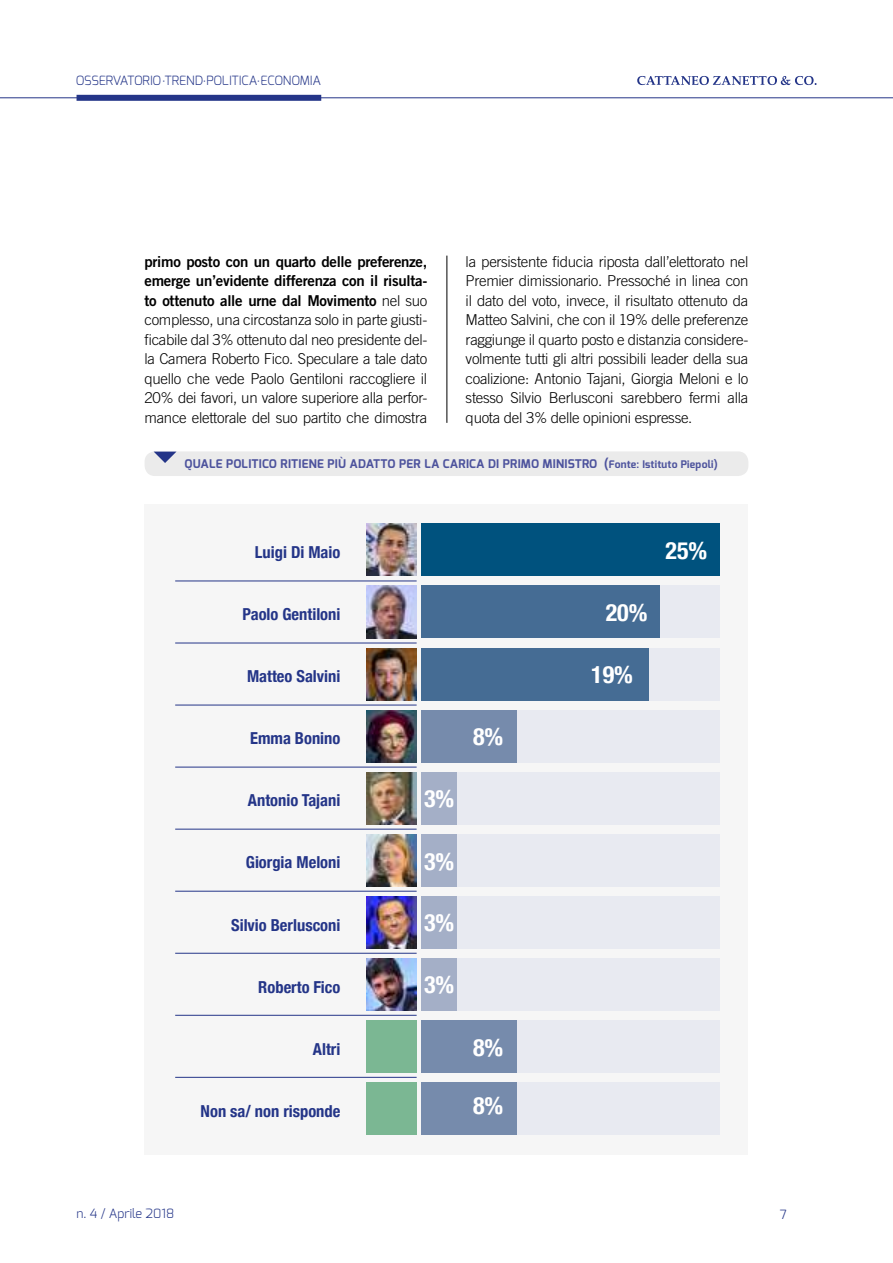
<style>
.page{position:relative;width:893px;height:1263px;background:#fff}
.page>*{position:absolute;margin:0;border:0;box-sizing:border-box;transform-origin:0 0}
.t1{font:700 condensed 24px "Helvetica Neue";color:#fff}
.t2{font:700 condensed 16.5px "Helvetica Neue";color:#243588}
.t3{font:300 15px/19.5px "Trade Gothic";letter-spacing:-.02em;color:#000;text-align:justify}
.t4{font:15px/19.5px "Trade Gothic Bold Two";letter-spacing:-.02em;color:#000;text-align:justify}
.t5{font:300 12.75px "Exo";letter-spacing:-.005em;color:#243588}
.t6{font:700 12px "Exo";letter-spacing:.02em;color:#4d539d}
.t7{font:12px "Minion Pro";color:#243588}
.s1{font-family:"Minion Pro";font-weight:400;font-size:12px}
.s2{font-family:"Trade Gothic";font-weight:300}
.s3{font-size:10.5px}
</style>
<div class="page">
<hr style="left:0;top:98px;width:893px;height:1px;background:#243588">
<div style="left:77px;top:95px;width:244px;height:6px;background:#243588"></div>
<svg style="left:637px;top:76px;width:180px;height:9px"></svg>
<div style="left:145px;top:504px;width:603px;height:650px;background:#f6f6f6"></div>
<hr style="left:447px;top:256px;width:1px;height:167px;background:#000">
<div style="left:145px;top:451px;width:603px;height:25px;background:#ebebeb;border-radius:10px"></div>
<svg style="left:154px;top:452px;width:22px;height:11px"></svg>
<img style="left:366px;top:524px;width:51px;height:52px">
<div style="left:421px;top:524px;width:299px;height:52px;background:#00527e"></div>
<div style="left:421px;top:772px;width:36px;height:52px;background:#a4afc7"></div>
<div style="left:481px;top:648px;width:239px;height:52px;background:#e8eaf1"></div>
<div style="left:481px;top:710px;width:239px;height:52px;background:#e8eaf1"></div>
<div style="left:457px;top:772px;width:263px;height:52px;background:#e8eaf1"></div>
<div style="left:457px;top:834px;width:263px;height:52px;background:#e8eaf1"></div>
<div style="left:457px;top:896px;width:263px;height:52px;background:#e8eaf1"></div>
<div style="left:457px;top:958px;width:263px;height:52px;background:#e8eaf1"></div>
<div style="left:457px;top:1020px;width:263px;height:52px;background:#e8eaf1"></div>
<div style="left:457px;top:1082px;width:263px;height:52px;background:#e8eaf1"></div>
<div style="left:421px;top:648px;width:227px;height:52px;background:#456c94"></div>
<div style="left:421px;top:896px;width:36px;height:52px;background:#a4afc7"></div>
<div style="left:421px;top:1020px;width:96px;height:52px;background:#768bac"></div>
<div style="left:481px;top:586px;width:239px;height:52px;background:#e8eaf1"></div>
<div style="left:421px;top:586px;width:239px;height:52px;background:#456c94"></div>
<div style="left:421px;top:834px;width:36px;height:52px;background:#a4afc7"></div>
<div style="left:421px;top:710px;width:96px;height:52px;background:#768bac"></div>
<div style="left:421px;top:958px;width:36px;height:52px;background:#a4afc7"></div>
<div style="left:421px;top:1082px;width:96px;height:52px;background:#768bac"></div>
<img style="left:366px;top:834px;width:51px;height:52px">
<img style="left:366px;top:648px;width:51px;height:52px">
<img style="left:366px;top:958px;width:51px;height:52px">
<img style="left:366px;top:586px;width:51px;height:52px">
<img style="left:366px;top:896px;width:51px;height:52px">
<img style="left:366px;top:710px;width:51px;height:52px">
<div style="left:366px;top:1020px;width:51px;height:52px;background:#7bb793"></div>
<img style="left:366px;top:772px;width:51px;height:52px">
<div style="left:366px;top:1082px;width:51px;height:52px;background:#7bb793"></div>
<hr style="left:175px;top:581px;width:242px;height:1px;background:#243588">
<hr style="left:175px;top:705px;width:242px;height:1px;background:#243588">
<hr style="left:175px;top:829px;width:242px;height:1px;background:#243588">
<hr style="left:175px;top:953px;width:242px;height:1px;background:#243588">
<hr style="left:175px;top:1077px;width:242px;height:1px;background:#243588">
<hr style="left:175px;top:643px;width:242px;height:1px;background:#243588">
<hr style="left:175px;top:767px;width:242px;height:1px;background:#243588">
<hr style="left:175px;top:891px;width:242px;height:1px;background:#243588">
<hr style="left:175px;top:1015px;width:242px;height:1px;background:#243588">
<p class="t5" style="left:76px;top:72px;width:247px">OSSERVATORIO <span class="s1">.</span>TREND POLITICA ECONOMIA</p>
<p class="t7" style="left:204px;top:73px;width:4px">.</p>
<p class="t7" style="left:257px;top:73px;width:4px">.</p>
<p class="t4" style="left:145px;top:251px;width:284px">primo posto con un quarto delle preferenze, emerge un’evidente differenza con il risulta&shy;to ottenuto alle urne dal Movimento <span class="s2">nel suo</span></p>
<p class="t3" style="left:145px;top:310px;width:284px">complesso, una circostanza solo in parte giusti&shy;ficabile dal 3% ottenuto dal neo presidente del&shy;la Camera Roberto Fico. Speculare a tale dato quello che vede Paolo Gentiloni raccogliere il 20% dei favori, un valore superiore alla perfor&shy;mance elettorale del suo partito che dimostra</p>
<p class="t3" style="left:466px;top:252px;width:284px">la persistente fiducia riposta dall’elettorato nel Premier dimissionario. Pressoché in linea con il dato del voto, invece, il risultato ottenuto da Matteo Salvini, che con il 19% delle preferenze raggiunge il quarto posto e distanzia considere&shy;volmente tutti gli altri possibili leader della sua coalizione: Antonio Tajani, Giorgia Meloni e lo stesso Silvio Berlusconi sarebbero fermi alla quota del 3% delle opinioni espresse.</p>
<p class="t6" style="left:185px;top:456px;width:535px">QUALE POLITICO RITIENE PIÙ ADATTO PER LA CARICA DI PRIMO MINISTRO (<span class="s3">Fonte: Istituto Piepoli)</span></p>
<p class="t2" style="left:255px;top:538px;width:87px">Luigi Di Maio</p>
<h1 class="t1" style="left:665px;top:530px;width:43px">25%</h1>
<p class="t2" style="left:242px;top:600px;width:99px">Paolo Gentiloni</p>
<h1 class="t1" style="left:606px;top:592px;width:43px">20%</h1>
<p class="t2" style="left:247px;top:662px;width:95px">Matteo Salvini</p>
<h1 class="t1" style="left:591px;top:654px;width:43px">19%</h1>
<p class="t2" style="left:250px;top:724px;width:92px">Emma Bonino</p>
<h1 class="t1" style="left:473px;top:716px;width:32px">8%</h1>
<p class="t2" style="left:248px;top:786px;width:94px">Antonio Tajani</p>
<h1 class="t1" style="left:424px;top:778px;width:32px">3%</h1>
<p class="t2" style="left:246px;top:848px;width:96px">Giorgia Meloni</p>
<h1 class="t1" style="left:424px;top:841px;width:32px">3%</h1>
<p class="t2" style="left:231px;top:912px;width:111px">Silvio Berlusconi</p>
<h1 class="t1" style="left:424px;top:902px;width:32px">3%</h1>
<p class="t2" style="left:258px;top:974px;width:84px">Roberto Fico</p>
<h1 class="t1" style="left:424px;top:964px;width:32px">3%</h1>
<p class="t2" style="left:313px;top:1036px;width:29px">Altri</p>
<h1 class="t1" style="left:473px;top:1028px;width:32px">8%</h1>
<p class="t2" style="left:201px;top:1098px;width:141px">Non sa/ non risponde</p>
<h1 class="t1" style="left:473px;top:1086px;width:32px">8%</h1>
<p class="t5" style="left:77px;top:1205px;width:99px">n. 4 / Aprile 2018</p>
<p class="t5" style="left:780px;top:1206px;width:8px">7</p>
</div>
